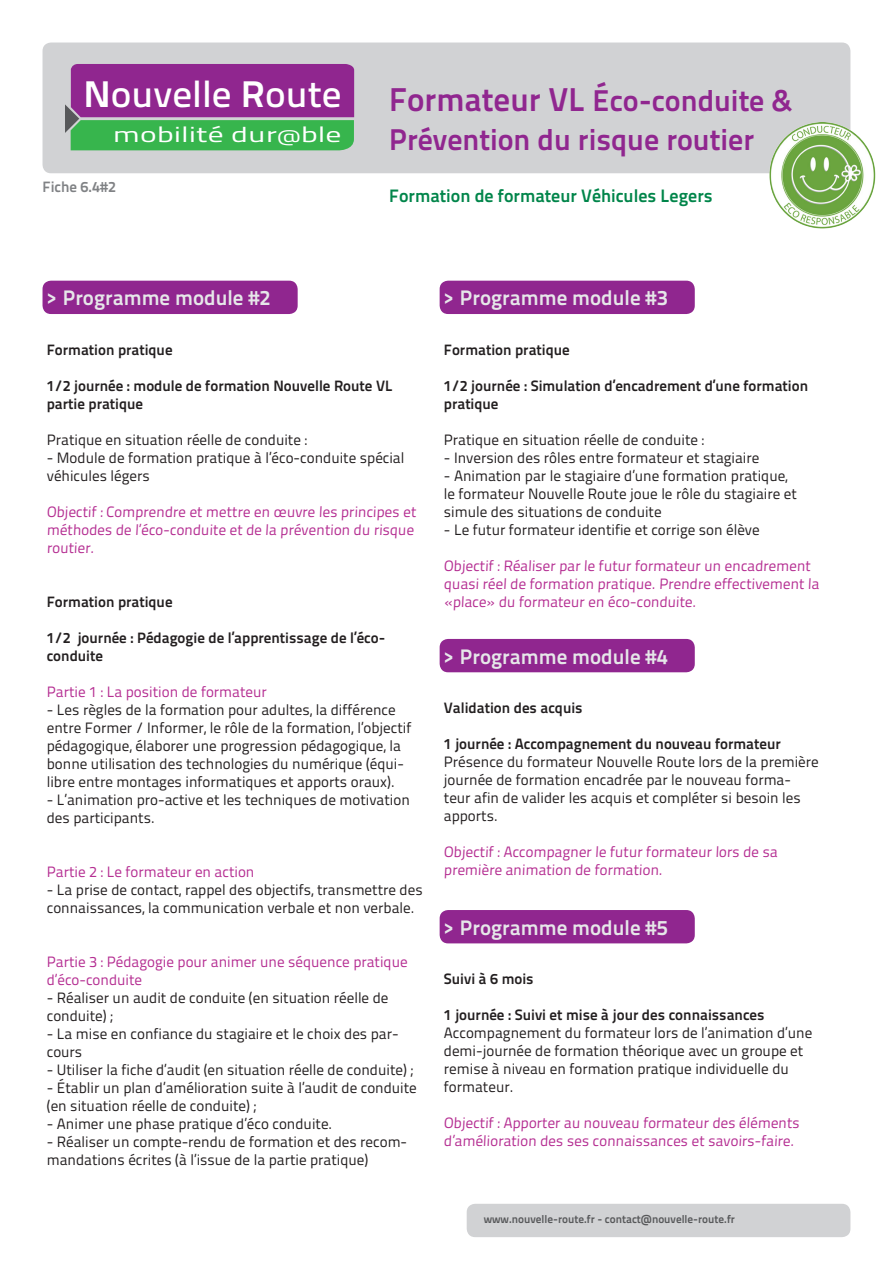
<style>
.page{position:relative;width:893px;height:1263px;background:#fff}
.page>*{position:absolute;margin:0;border:0;box-sizing:border-box;transform-origin:0 0}
.t1{font:37.05px "Titillium Text 25 L 600 wt";color:#fff;scale:1.06 1}
.t2{font:30px "Titillium Text 25 L 800 wt";color:#90268f}
.t3{font:21.6px "Titillium Text 25 L 400 wt";color:#fff;scale:1.46 1}
.t4{font:21px "Titillium Text 25 L 800 wt";color:#e6e7e9}
.t5{font:18px "Titillium Text 25 L 800 wt";color:#00854a}
.t6{font:15px/18px "Titillium Text 25 L 400 wt";color:#231f20}
.t7{font:15px/18px "Titillium Text 25 L 400 wt";color:#b52e92}
.t8{font:15px/18px "Titillium Text 25 L 800 wt";color:#231f20}
.t9{font:15px "Titillium Text 25 L 800 wt";color:#808285}
.t10{font:11.25px "Titillium Text 25 L 800 wt";color:#57585a}
.s1{font-family:"Titillium Text 25 L 800 wt"}
.s2{font-size:16.5px}
.s3{font-size:33px}
</style>
<div class="page">
<div style="left:467px;top:1204px;width:383px;height:33px;background:#d1d2d4;border-radius:9px"></div>
<div style="left:43px;top:43px;width:807px;height:130px;background:#d1d2d4;border-radius:9px"></div>
<svg style="left:65px;top:64px;width:289px;height:86px;background:#745f7b"></svg>
<div style="left:43px;top:281px;width:255px;height:33px;background:#90268f;border-radius:9px"></div>
<img style="left:767px;top:122px;width:109px;height:107px">
<div style="left:440px;top:281px;width:255px;height:33px;background:#90268f;border-radius:9px"></div>
<div style="left:440px;top:639px;width:255px;height:33px;background:#90268f;border-radius:9px"></div>
<div style="left:440px;top:910px;width:255px;height:33px;background:#90268f;border-radius:9px"></div>
<p class="t1" style="left:84px;top:66px;width:245px"><span class="s1">N</span>ouvelle <span class="s1">R</span>oute</p>
<p class="t3" style="left:113px;top:118px;width:158px">mobilité dur<span class="s2">@</span>ble</p>
<p class="t9" style="left:43px;top:176px;width:75px">Fiche 6.4#2</p>
<p class="t4" style="left:47px;top:282px;width:225px">&gt; Programme module #2</p>
<p class="t2" style="left:389px;top:77px;width:405px"><span class="s3">Formateur VL</span> Éco-conduite &amp;</p>
<p class="t2" style="left:389px;top:116px;width:366px">Prévention du risque routier</p>
<p class="t5" style="left:389px;top:182px;width:325px">Formation de formateur Véhicules Legers</p>
<p class="t4" style="left:444px;top:282px;width:225px">&gt; Programme module #3</p>
<p class="t8" style="left:47px;top:339px;width:127px">Formation pratique</p>
<p class="t8" style="left:47px;top:375px;width:347px">1/2 journée : module de formation Nouvelle Route VL</p>
<p class="t8" style="left:47px;top:393px;width:98px">partie pratique</p>
<p class="t6" style="left:47px;top:430px;width:262px">Pratique en situation réelle de conduite :</p>
<p class="t6" style="left:47px;top:448px;width:359px">- Module de formation pratique à l’éco-conduite spécial véhicules légers</p>
<p class="t7" style="left:47px;top:502px;width:372px">Objectif : Comprendre et mettre en œuvre les principes et méthodes de l’éco-conduite et de la prévention du risque routier.</p>
<p class="t8" style="left:47px;top:591px;width:127px">Formation pratique</p>
<p class="t8" style="left:47px;top:627px;width:340px">1/2 journée : Pédagogie de l’apprentissage de l’éco&shy;conduite</p>
<p class="t7" style="left:47px;top:682px;width:222px">Partie 1 : La position de formateur</p>
<p class="t6" style="left:47px;top:700px;width:366px">- Les règles de la formation pour adultes, la différence entre Former / Informer, le rôle de la formation, l’objectif pédagogique, élaborer une progression pédagogique, la bonne utilisation des technologies du numérique (équi&shy;libre entre montages informatiques et apports oraux).</p>
<p class="t6" style="left:47px;top:790px;width:365px">- L’animation pro-active et les techniques de motivation des participants.</p>
<p class="t7" style="left:47px;top:862px;width:209px">Partie 2 : Le formateur en action</p>
<p class="t6" style="left:47px;top:880px;width:377px">- La prise de contact, rappel des objectifs, transmettre des connaissances, la communication verbale et non verbale.</p>
<p class="t7" style="left:47px;top:952px;width:362px">Partie 3 : Pédagogie pour animer une séquence pratique d’éco-conduite</p>
<p class="t6" style="left:47px;top:988px;width:343px">- Réaliser un audit de conduite (en situation réelle de conduite) ;</p>
<p class="t6" style="left:47px;top:1024px;width:353px">- La mise en confiance du stagiaire et le choix des par&shy;cours</p>
<p class="t6" style="left:47px;top:1060px;width:368px">- Utiliser la fiche d’audit (en situation réelle de conduite) ;</p>
<p class="t6" style="left:47px;top:1078px;width:372px">- Établir un plan d’amélioration suite à l’audit de conduite (en situation réelle de conduite) ;</p>
<p class="t6" style="left:47px;top:1114px;width:287px">- Animer une phase pratique d’éco conduite.</p>
<p class="t6" style="left:47px;top:1132px;width:362px">- Réaliser un compte-rendu de formation et des recom&shy;mandations écrites (à l’issue de la partie pratique)</p>
<p class="t8" style="left:444px;top:339px;width:127px">Formation pratique</p>
<p class="t8" style="left:444px;top:375px;width:366px">1/2 journée : Simulation d’encadrement d’une formation pratique</p>
<p class="t6" style="left:444px;top:430px;width:262px">Pratique en situation réelle de conduite :</p>
<p class="t6" style="left:444px;top:448px;width:317px">- Inversion des rôles entre formateur et stagiaire</p>
<p class="t6" style="left:444px;top:466px;width:355px">- Animation par le stagiaire d’une formation pratique, le formateur Nouvelle Route joue le rôle du stagiaire et simule des situations de conduite</p>
<p class="t6" style="left:444px;top:520px;width:317px">- Le futur formateur identifie et corrige son élève</p>
<p class="t7" style="left:444px;top:556px;width:378px">Objectif : Réaliser par le futur formateur un encadrement quasi réel de formation pratique. Prendre effectivement la «place» du formateur en éco-conduite.</p>
<p class="t4" style="left:444px;top:640px;width:225px">&gt; Programme module #4</p>
<p class="t8" style="left:444px;top:698px;width:140px">Validation des acquis</p>
<p class="t8" style="left:444px;top:734px;width:338px">1 journée : Accompagnement du nouveau formateur</p>
<p class="t6" style="left:444px;top:752px;width:376px">Présence du formateur Nouvelle Route lors de la première journée de formation encadrée par le nouveau forma&shy;teur afin de valider les acquis et compléter si besoin les apports.</p>
<p class="t7" style="left:444px;top:842px;width:336px">Objectif : Accompagner le futur formateur lors de sa première animation de formation.</p>
<p class="t4" style="left:444px;top:911px;width:225px">&gt; Programme module #5</p>
<p class="t8" style="left:444px;top:969px;width:91px">Suivi à 6 mois</p>
<p class="t8" style="left:444px;top:1005px;width:322px">1 journée : Suivi et mise à jour des connaissances</p>
<p class="t6" style="left:444px;top:1023px;width:370px">Accompagnement du formateur lors de l’animation d’une demi-journée de formation théorique avec un groupe et remise à niveau en formation pratique individuelle du</p>
<p class="t6" style="left:444px;top:1077px;width:71px">formateur.</p>
<p class="t7" style="left:444px;top:1113px;width:358px">Objectif : Apporter au nouveau formateur des éléments d’amélioration des ses connaissances et savoirs-faire.</p>
<p class="t10" style="left:484px;top:1210px;width:253px">www.nouvelle-route.fr - contact@nouvelle-route.fr</p>
</div>
